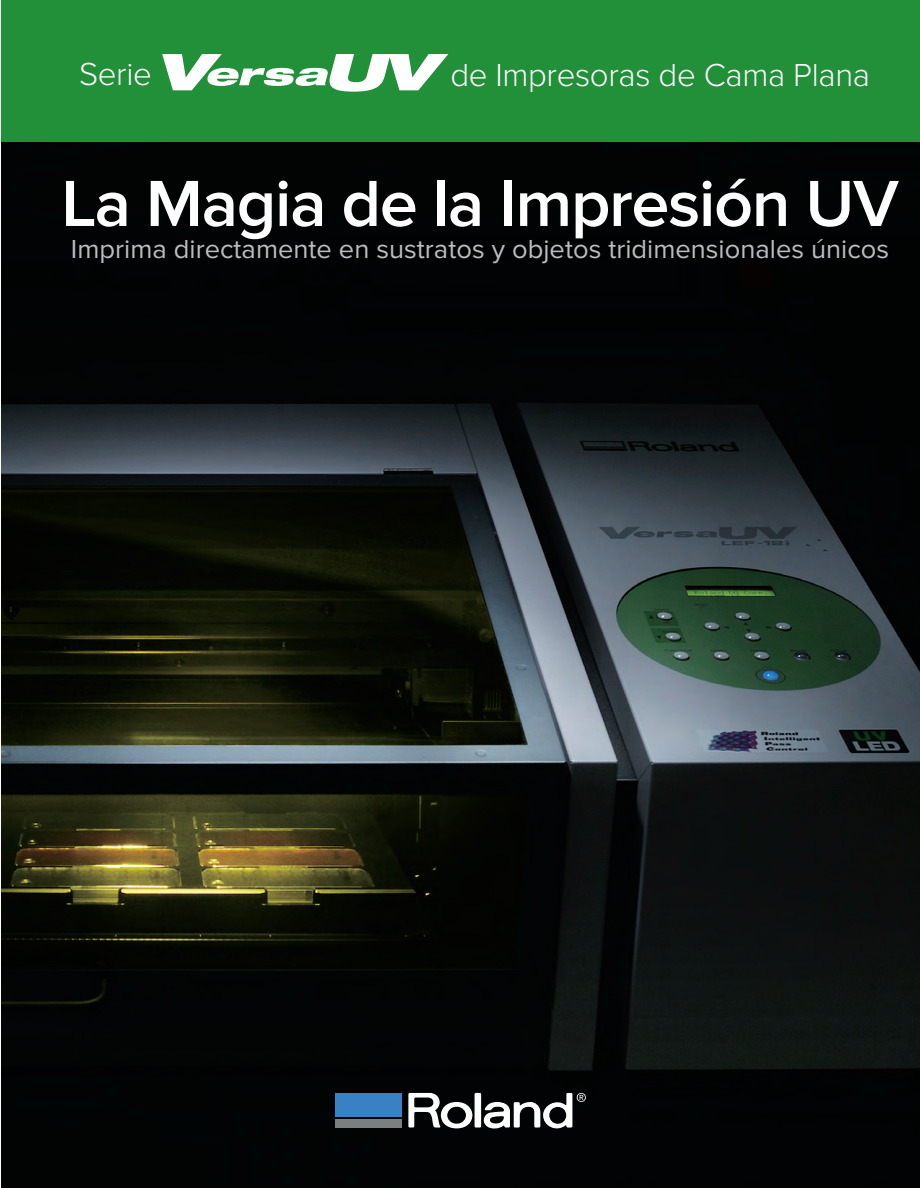
<style>
.page{position:relative;width:920px;height:1188px;background:#fff}
.page>*{position:absolute;margin:0;border:0;box-sizing:border-box;transform-origin:0 0}
.t1{font:600 67.5px "Proxima Nova";letter-spacing:-.02em;color:#fff}
.t2{font:300 33px "Proxima Nova";letter-spacing:-.01em;color:#fff}
.t3{font:27px "Proxima Nova";color:#bcbdc0}
</style>
<div class="page">
<img style="left:1px;top:142px;width:919px;height:1046px">
<div style="left:1px;top:0;width:919px;height:142px;background:#228f39"></div>
<div style="left:474px;top:1093px;width:7px;height:35px;background:#fff"></div>
<svg style="left:408px;top:1093px;width:64px;height:35px"></svg>
<div style="left:335px;top:1119px;width:67px;height:9px;background:#7a807f"></div>
<div style="left:335px;top:1093px;width:67px;height:23px;background:#3881c3"></div>
<svg style="left:484px;top:1093px;width:102px;height:40px"></svg>
<svg style="left:162px;top:54px;width:286px;height:38px"></svg>
<p class="t2" style="left:79px;top:55px;width:74px">Serie</p>
<p class="t2" style="left:450px;top:56px;width:421px">de Impresoras de Cama Plana</p>
<h1 class="t1" style="left:61px;top:165px;width:839px">La Magia de la Impresión UV</h1>
<p class="t3" style="left:71px;top:234px;width:819px">Imprima directamente en sustratos y objetos tridimensionales únicos</p>
</div>
